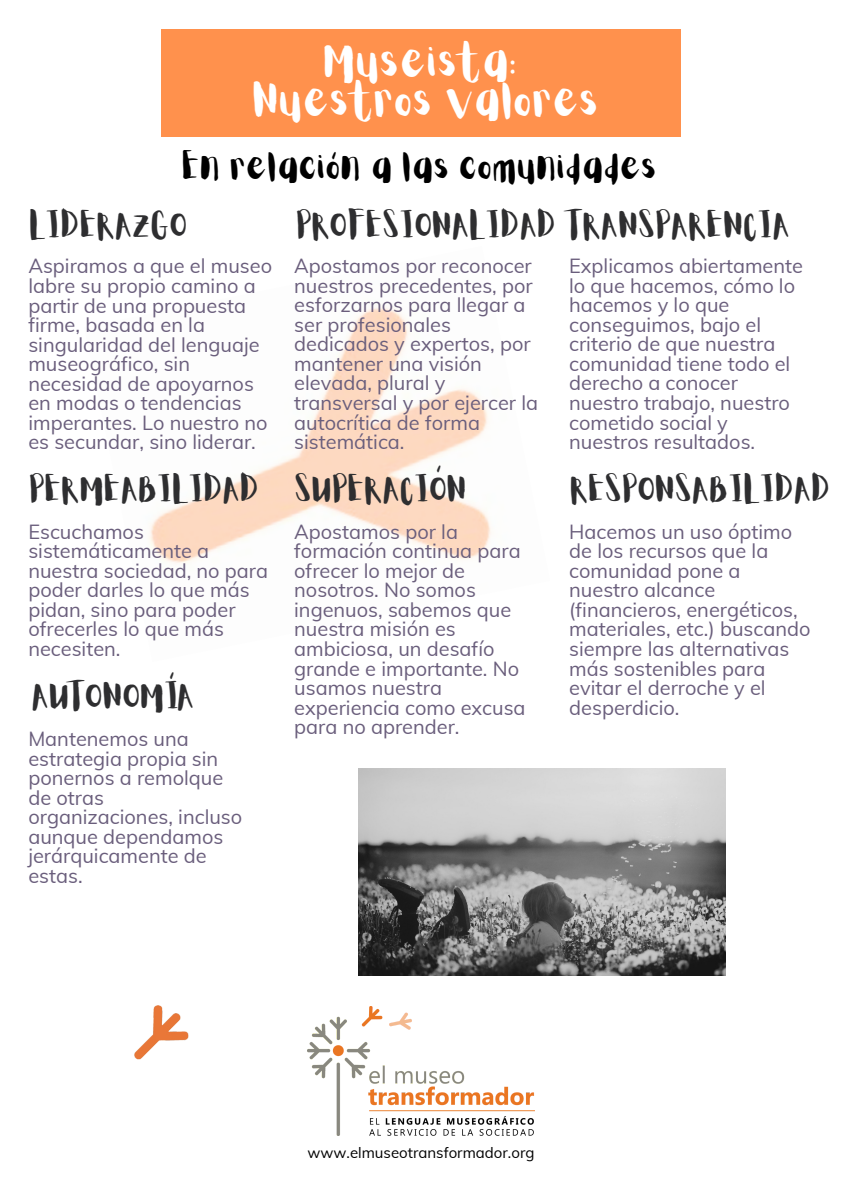
<style>
.page{position:relative;width:842px;height:1191px;background:#fff}
.page>*{position:absolute;margin:0;border:0;box-sizing:border-box;transform-origin:0 0}
.t1{font:40px/38.2px "Aloja Extended";color:#fff;text-align:center}
.t2{font:32px "Aloja Extended";color:#000}
.t3{font:30px "Aloja Extended";color:#2e2e30}
.t4{font:20px/19.5px "Muli";color:#6a5e7c}
.t5{font:15px "Muli";color:#000}
</style>
<div class="page">
<div style="left:162px;top:29px;width:518px;height:108px;background:#ff914d"></div>
<img style="left:307px;top:1006px;width:228px;height:129px">
<img style="left:358px;top:768px;width:368px;height:207px">
<img style="left:149px;top:307px;width:342px;height:256px">
<img style="left:134px;top:1005px;width:55px;height:55px">
<h1 class="t1" style="left:254px;top:46px;width:349px">Museista:<br>Nuestros valores</h1>
<p class="t2" style="left:183px;top:153px;width:477px">En relación a las comunidades</p>
<p class="t3" style="left:31px;top:211px;width:159px">LIDERAZGO</p>
<h2 class="t3" style="left:297px;top:211px;width:496px">PROFESIONALIDAD TRANSPARENCIA</h2>
<h2 class="t4" style="left:294px;top:256px;width:245px">Apostamos por reconocer nuestros precedentes, por esforzarnos para llegar a ser profesionales dedicados y expertos, por mantener una visión elevada, plural y transversal y por ejercer la autocrítica de forma sistemática.</h2>
<p class="t4" style="left:569px;top:256px;width:235px">Explicamos abiertamente lo que hacemos, cómo lo hacemos y lo que conseguimos, bajo el criterio de que nuestra comunidad tiene todo el derecho a conocer nuestro trabajo, nuestro cometido social y nuestros resultados.</p>
<p class="t4" style="left:28px;top:256px;width:245px">Aspiramos a que el museo labre su propio camino a partir de una propuesta firme, basada en la singularidad del lenguaje museográfico, sin necesidad de apoyarnos en modas o tendencias imperantes. Lo nuestro no es secundar, sino liderar.</p>
<p class="t3" style="left:30px;top:475px;width:232px">PERMEABILIDAD</p>
<p class="t4" style="left:28px;top:521px;width:241px">Escuchamos sistemáticamente a nuestra sociedad, no para poder darles lo que más pidan, sino para poder ofrecerles lo que más necesiten.</p>
<h2 class="t3" style="left:33px;top:682px;width:164px">AUTONOMÍA</h2>
<p class="t4" style="left:28px;top:728px;width:215px">Mantenemos una estrategia propia sin ponernos a remolque de otras organizaciones, incluso aunque dependamos jerárquicamente de estas.</p>
<p class="t3" style="left:296px;top:475px;width:174px">SUPERACIÓN</p>
<p class="t4" style="left:294px;top:521px;width:233px">Apostamos por la formación continua para ofrecer lo mejor de nosotros. No somos ingenuos, sabemos que nuestra misión es ambiciosa, un desafío grande e importante. No usamos nuestra experiencia como excusa para no aprender.</p>
<p class="t3" style="left:571px;top:475px;width:262px">RESPONSABILIDAD</p>
<p class="t4" style="left:569px;top:521px;width:243px">Hacemos un uso óptimo de los recursos que la comunidad pone a nuestro alcance (financieros, energéticos, materiales, etc.) buscando siempre las alternativas más sostenibles para evitar el derroche y el desperdicio.</p>
<h2 class="t5" style="left:307px;top:1142px;width:229px">www.elmuseotransformador.org</h2>
</div>
